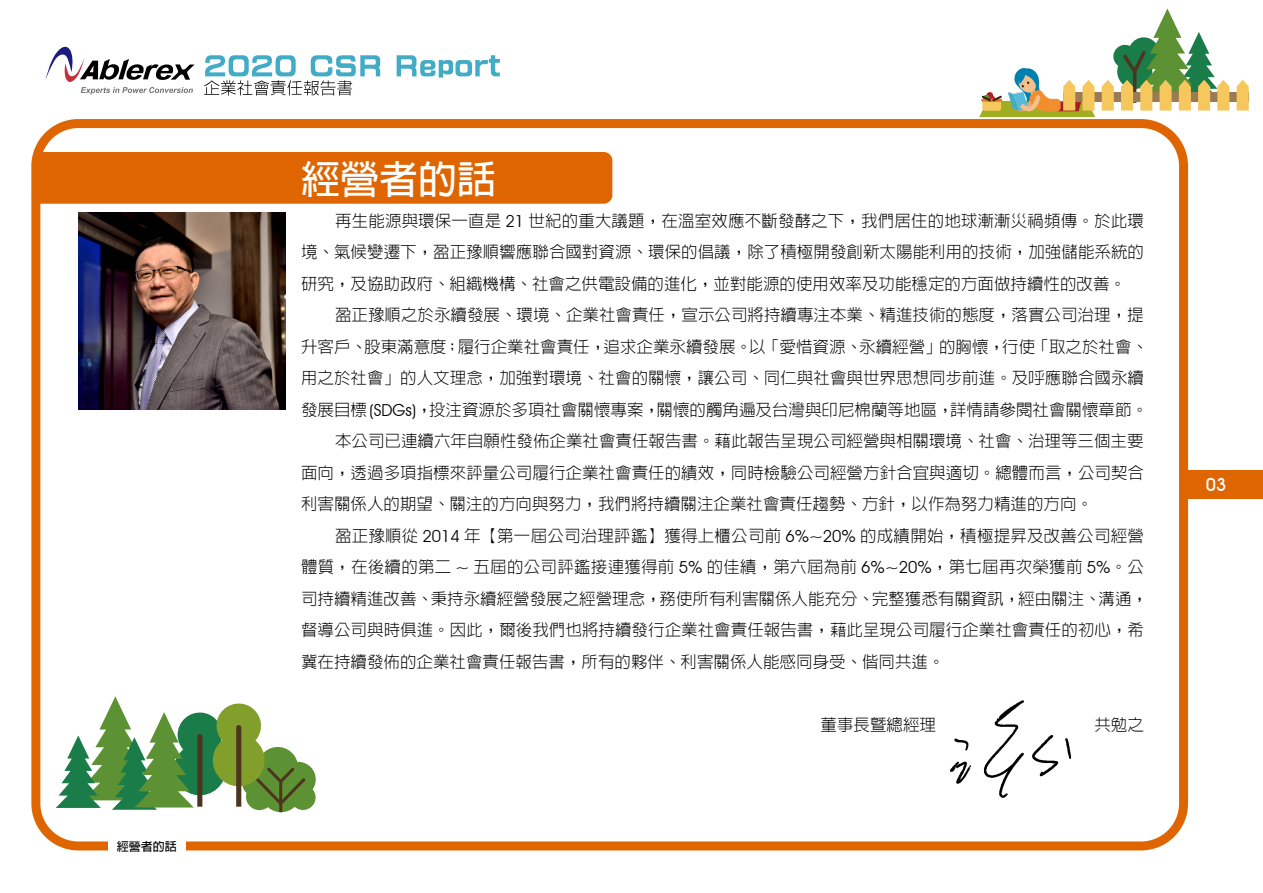
<style>
.page{position:relative;width:1263px;height:893px;background:#fff}
.page>*{position:absolute;margin:0;border:0;box-sizing:border-box;transform-origin:0 0}
.t1{font:700 39px "AR Hei B5";color:#fff}
.t2{font:500 18px "Avant Garde IT Cby BT";color:#fff}
.t3{font:300 16.5px/31.5px "AR Hei B5";color:#000;text-align:justify}
.t4{font:700 12px "AR Hei B5";color:#000}
.s1{font-family:"Avant Garde IT Cby BT";font-weight:400}
</style>
<div class="page">
<div style="left:31px;top:119px;width:1157px;height:731px;border:9px solid #de6500;border-radius:43px"></div>
<div style="left:1183px;top:470px;width:80px;height:28px;background:#de6500"></div>
<div style="left:108px;top:841px;width:78px;height:12px;background:#fff"></div>
<div style="left:32px;top:152px;width:580px;height:52px;background:#de6500;border-radius:9px"></div>
<img style="left:950px;top:700px;width:122px;height:98px">
<img style="left:78px;top:213px;width:207px;height:196px">
<svg style="left:56px;top:696px;width:260px;height:116px"></svg>
<svg style="left:46px;top:46px;width:149px;height:49px"></svg>
<svg style="left:204px;top:55px;width:176px;height:41px"></svg>
<svg style="left:397px;top:55px;width:103px;height:23px"></svg>
<div style="left:1063px;top:93px;width:185px;height:9px;background:#9a7b53"></div>
<svg style="left:979px;top:68px;width:116px;height:49px"></svg>
<svg style="left:1102px;top:9px;width:127px;height:102px"></svg>
<svg style="left:1236px;top:80px;width:13px;height:31px"></svg>
<p class="t4" style="left:117px;top:841px;width:61px">經營者的話</p>
<h1 class="t1" style="left:301px;top:159px;width:197px">經營者的話</h1>
<p class="t3" style="left:301px;top:205px;width:844px;text-indent:34px">再生能源與環保一直是 <span class="s1">21</span> 世紀的重大議題，在溫室效應不斷發酵之下，我們居住的地球漸漸災禍頻傳。於此環境、氣候變遷下，盈正豫順響應聯合國對資源、環保的倡議，除了積極開發創新太陽能利用的技術，加強儲能系統的研究，及協助政府、組織機構、社會之供電設備的進化，並對能源的使用效率及功能穩定的方面做持續性的改善。</p>
<p class="t3" style="left:335px;top:299px;width:810px">盈正豫順之於永續發展、環境、企業社會責任，宣示公司將持續專注本業、精進技術的態度，落實公司治理，提</p>
<p class="t3" style="left:301px;top:331px;width:848px">升客戶、股東滿意度；履行企業社會責任，追求企業永續發展。以「愛惜資源、永續經營」的胸懷，行使「取之於社會、</p>
<p class="t3" style="left:301px;top:362px;width:844px">用之於社會」的人文理念，加強對環境、社會的關懷，讓公司、同仁與社會與世界思想同步前進。及呼應聯合國永續</p>
<p class="t3" style="left:301px;top:394px;width:848px">發展目標<span class="s1">(SDGs)</span>，投注資源於多項社會關懷專案，關懷的觸角遍及台灣與印尼棉蘭等地區，詳情請參閱社會關懷章節。</p>
<p class="t3" style="left:335px;top:425px;width:810px">本公司已連續六年自願性發佈企業社會責任報告書。藉此報告呈現公司經營與相關環境、社會、治理等三個主要</p>
<p class="t3" style="left:301px;top:457px;width:845px">面向，透過多項指標來評量公司履行企業社會責任的績效，同時檢驗公司經營方針合宜與適切。總體而言，公司契合</p>
<p class="t3" style="left:301px;top:488px;width:794px">利害關係人的期望、關注的方向與努力，我們將持續關注企業社會責任趨勢、方針，以作為努力精進的方向。</p>
<p class="t3" style="left:335px;top:520px;width:810px">盈正豫順從 <span class="s1">2014</span> 年【第一屆公司治理評鑑】獲得上櫃公司前 <span class="s1">6%~20%</span> 的成績開始，積極提昇及改善公司經營</p>
<p class="t3" style="left:301px;top:551px;width:844px">體質，在後續的第二 <span class="s1">~</span> 五屆的公司評鑑接連獲得前 <span class="s1">5%</span> 的佳績，第六屆為前 <span class="s1">6%~20%</span>，第七屆再次榮獲前 <span class="s1">5%</span>。公</p>
<p class="t3" style="left:301px;top:583px;width:848px">司持續精進改善、秉持永續經營發展之經營理念，務使所有利害關係人能充分、完整獲悉有關資訊，經由關注、溝通，</p>
<p class="t3" style="left:301px;top:614px;width:845px">督導公司與時俱進。因此，爾後我們也將持續發行企業社會責任報告書，藉此呈現公司履行企業社會責任的初心，希</p>
<p class="t3" style="left:301px;top:646px;width:645px">冀在持續發佈的企業社會責任報告書，所有的夥伴、利害關係人能感同身受、偕同共進。</p>
<p class="t3" style="left:820px;top:709px;width:117px">董事長暨總經理</p>
<p class="t3" style="left:1094px;top:709px;width:51px">共勉之</p>
<p class="t2" style="left:1206px;top:474px;width:22px">03</p>
</div>
